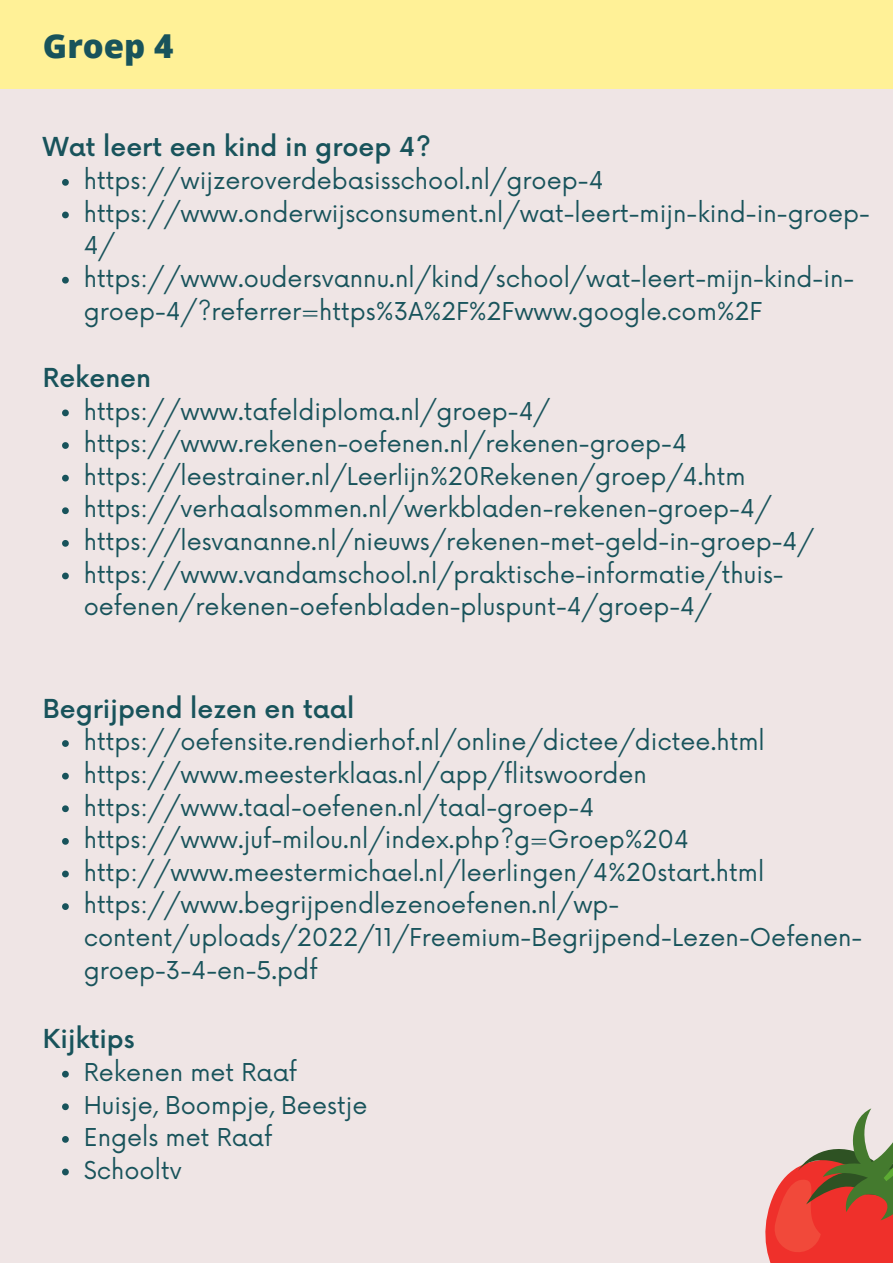
<style>
.page{position:relative;width:893px;height:1264px;background:#fff}
.page>*{position:absolute;margin:0;border:0;box-sizing:border-box;transform-origin:0 0}
.t1{font:800 33px "Open Sans";color:#18535b}
.t2{font:500 25.5px "Now";color:#18535b}
.t3{font:24px/32.5px "Now";color:#18535b}
</style>
<div class="page">
<div style="left:0;top:0;width:892px;height:1262px;background:#efe5e5"></div>
<div style="left:0;top:0;width:892px;height:89px;background:#fff197"></div>
<svg style="left:765px;top:1108px;width:127px;height:154px"></svg>
<svg style="left:62px;top:179px;width:7px;height:7px"></svg>
<svg style="left:62px;top:211px;width:7px;height:7px"></svg>
<svg style="left:62px;top:277px;width:7px;height:6px"></svg>
<svg style="left:62px;top:409px;width:7px;height:7px"></svg>
<svg style="left:62px;top:442px;width:7px;height:7px"></svg>
<svg style="left:62px;top:475px;width:7px;height:6px"></svg>
<svg style="left:62px;top:507px;width:7px;height:7px"></svg>
<svg style="left:62px;top:540px;width:7px;height:6px"></svg>
<svg style="left:62px;top:572px;width:7px;height:7px"></svg>
<svg style="left:62px;top:740px;width:7px;height:7px"></svg>
<svg style="left:62px;top:772px;width:7px;height:7px"></svg>
<svg style="left:62px;top:805px;width:7px;height:7px"></svg>
<svg style="left:62px;top:838px;width:7px;height:6px"></svg>
<svg style="left:62px;top:870px;width:7px;height:7px"></svg>
<svg style="left:62px;top:903px;width:7px;height:7px"></svg>
<svg style="left:62px;top:1070px;width:7px;height:7px"></svg>
<svg style="left:62px;top:1103px;width:7px;height:7px"></svg>
<svg style="left:62px;top:1136px;width:7px;height:6px"></svg>
<svg style="left:62px;top:1168px;width:7px;height:7px"></svg>
<p class="t1" style="left:43px;top:23px;width:132px">Groep 4</p>
<p class="t2" style="left:43px;top:133px;width:389px">Wat leert een kind in groep 4?</p>
<p class="t3" style="left:84px;top:165px;width:521px">https://wijzeroverdebasisschool.nl/groep-4</p>
<p class="t3" style="left:84px;top:198px;width:787px">https://www.onderwijsconsument.nl/wat-leert-mijn-kind-in-groep-<br>4/</p>
<p class="t3" style="left:84px;top:263px;width:772px">https://www.oudersvannu.nl/kind/school/wat-leert-mijn-kind-in&shy;groep-4/?referrer=https%3A%2F%2Fwww.google.com%2F</p>
<p class="t2" style="left:43px;top:364px;width:110px">Rekenen</p>
<p class="t3" style="left:84px;top:396px;width:467px">https://www.tafeldiploma.nl/groep-4/</p>
<p class="t3" style="left:84px;top:428px;width:604px">https://www.rekenen-oefenen.nl/rekenen-groep-4</p>
<p class="t3" style="left:84px;top:461px;width:663px">https://leestrainer.nl/Leerlijn%20Rekenen/groep/4.htm</p>
<p class="t3" style="left:84px;top:494px;width:689px">https://verhaalsommen.nl/werkbladen-rekenen-groep-4/</p>
<p class="t3" style="left:84px;top:526px;width:731px">https://lesvananne.nl/nieuws/rekenen-met-geld-in-groep-4/</p>
<p class="t3" style="left:84px;top:559px;width:701px">https://www.vandamschool.nl/praktische-informatie/thuis&shy;oefenen/rekenen-oefenbladen-pluspunt-4/groep-4/</p>
<p class="t2" style="left:43px;top:694px;width:313px">Begrijpend lezen en taal</p>
<p class="t3" style="left:84px;top:726px;width:682px">https://oefensite.rendierhof.nl/online/dictee/dictee.html</p>
<p class="t3" style="left:84px;top:759px;width:565px">https://www.meesterklaas.nl/app/flitswoorden</p>
<p class="t3" style="left:84px;top:791px;width:512px">https://www.taal-oefenen.nl/taal-groep-4</p>
<p class="t3" style="left:84px;top:824px;width:607px">https://www.juf-milou.nl/index.php?g=Groep%204</p>
<p class="t3" style="left:84px;top:857px;width:682px">http://www.meestermichael.nl/leerlingen/4%20start.html</p>
<p class="t3" style="left:84px;top:889px;width:780px">https://www.begrijpendlezenoefenen.nl/wp&shy;content/uploads/2022/11/Freemium-Begrijpend-Lezen-Oefenen&shy;groep-3-4-en-5.pdf</p>
<p class="t2" style="left:43px;top:1025px;width:93px">Kijktips</p>
<p class="t3" style="left:84px;top:1057px;width:215px">Rekenen met Raaf</p>
<p class="t3" style="left:84px;top:1089px;width:285px">Huisje, Boompje, Beestje</p>
<p class="t3" style="left:84px;top:1122px;width:190px">Engels met Raaf</p>
<p class="t3" style="left:84px;top:1154px;width:99px">Schooltv</p>
</div>
